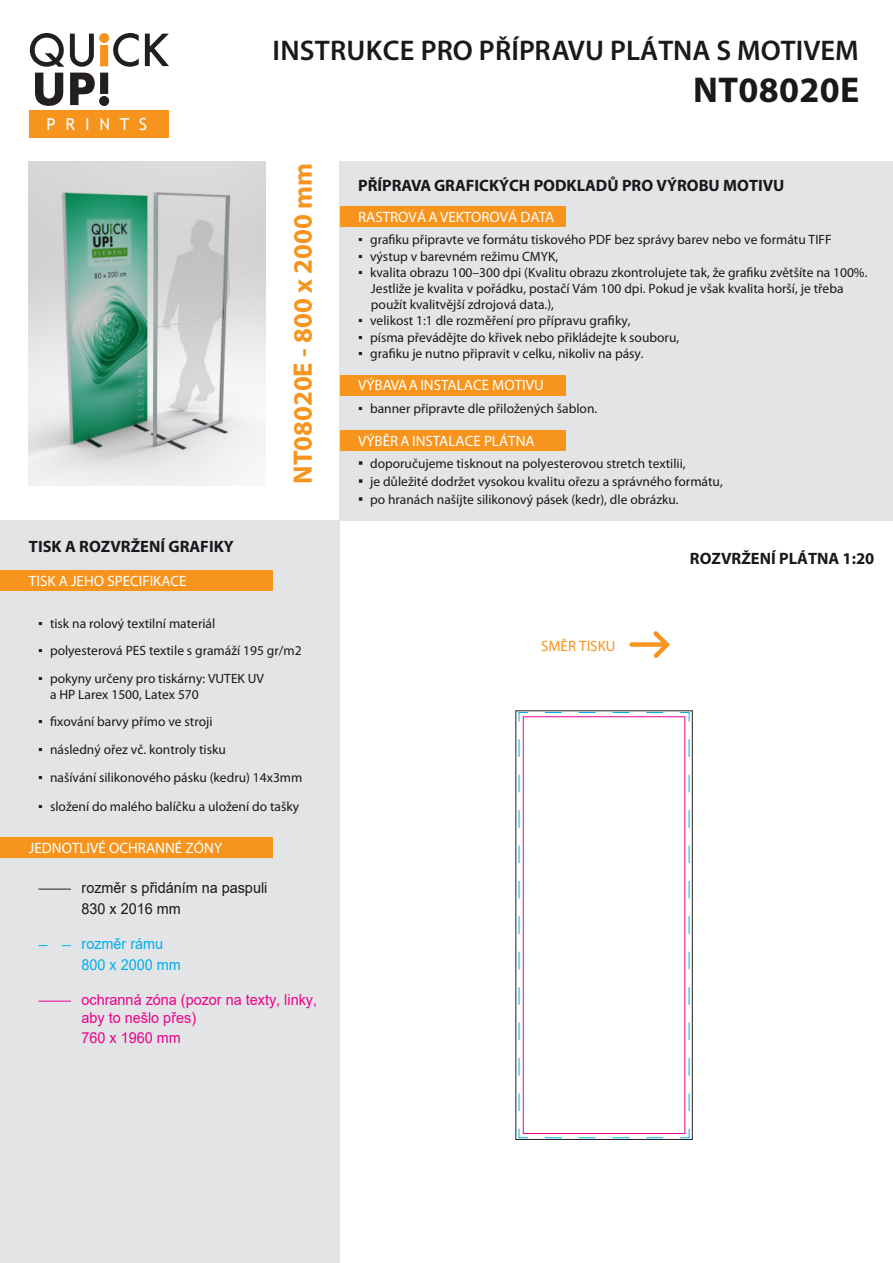
<style>
.page{position:relative;width:893px;height:1263px;background:#fff}
.page>*{position:absolute;margin:0;border:0;box-sizing:border-box;transform-origin:0 0}
.t1{font:700 36px "Myriad Pro";letter-spacing:.01em;color:#19181c}
.t2{font:600 28.5px "Myriad Pro";color:#19181c}
.t3{font:700 26.7px "Myriad Pro";color:#f7941d}
.t4{font:700 16.5px "Myriad Pro";color:#19181c}
.t5{font:16.5px "Trebuchet MS";color:#fff}
.t6{font:15.15px/18.1px "Arial";color:#ec008c;scale:.95 1}
.t7{font:15.15px "Arial";color:#19181c;scale:.95 1}
.t8{font:15.15px "Arial";color:#00aeef;scale:.95 1}
.t9{font:15px "Myriad Pro";color:#fff}
.t10{font:15px "Myriad Pro";color:#f7941d}
.t11{font:13.5px/16.2px "Myriad Pro";color:#19181c}
.s1{font-family:"Arial"}
.s2{font-family:"Arial";font-size:15px}
</style>
<div class="page">
<div style="left:0;top:521px;width:340px;height:742px;background:#e3e4e5"></div>
<div style="left:0;top:837px;width:273px;height:21px;background:#f7941d"></div>
<div style="left:340px;top:162px;width:553px;height:359px;background:#e3e4e5"></div>
<div style="left:340px;top:206px;width:225px;height:21px;background:#f7941d"></div>
<div style="left:340px;top:375px;width:225px;height:21px;background:#f7941d"></div>
<div style="left:340px;top:430px;width:225px;height:21px;background:#f7941d"></div>
<hr style="left:38px;top:889px;width:33px;height:1px;background:#231f20">
<hr style="left:38px;top:1001px;width:33px;height:1px;background:#ec008c">
<div style="left:30px;top:110px;width:139px;height:28px;background:#f7941d"></div>
<svg style="left:30px;top:33px;width:34px;height:34px"></svg>
<svg style="left:145px;top:34px;width:24px;height:32px"></svg>
<svg style="left:35px;top:73px;width:28px;height:33px"></svg>
<svg style="left:70px;top:73px;width:39px;height:33px"></svg>
<svg style="left:70px;top:33px;width:69px;height:34px"></svg>
<div style="left:0;top:570px;width:273px;height:20px;background:#f7941d"></div>
<div style="left:523px;top:716px;width:162px;height:418px;border:1px solid #ec008c"></div>
<svg style="left:680px;top:1128px;width:9px;height:10px"></svg>
<svg style="left:544px;top:1137px;width:119px;height:1px"></svg>
<svg style="left:519px;top:1128px;width:9px;height:10px"></svg>
<svg style="left:519px;top:739px;width:1px;height:372px"></svg>
<svg style="left:519px;top:712px;width:9px;height:10px"></svg>
<svg style="left:545px;top:712px;width:119px;height:1px"></svg>
<svg style="left:680px;top:712px;width:9px;height:10px"></svg>
<svg style="left:689px;top:739px;width:1px;height:372px"></svg>
<div style="left:632px;top:642px;width:34px;height:5px;background:#f79520"></div>
<svg style="left:649px;top:631px;width:21px;height:27px"></svg>
<img style="left:29px;top:162px;width:236px;height:324px">
<h2 class="t2" style="left:273px;top:34px;width:588px">INSTRUKCE PRO PŘÍPRAVU PLÁTNA S MOTIVEM</h2>
<p class="t5" style="left:47px;top:115px;width:102px">P R I N T S</p>
<p class="t4" style="left:29px;top:537px;width:206px">TISK A ROZVRŽENÍ GRAFIKY</p>
<h3 class="t3" style="left:287px;top:484px;width:322px;rotate:-90deg">NT08020E - 800 x 2000 mm</h3>
<p class="t9" style="left:29px;top:574px;width:159px">TISK A JEHO SPECIFIKACE</p>
<p class="t11" style="left:38px;top:616px;width:179px"><span class="s1">▪</span> tisk na rolový textilní materiál</p>
<p class="t11" style="left:38px;top:643px;width:265px"><span class="s1">▪</span> polyesterová PES textile s gramáží 195 gr/m2</p>
<p class="t11" style="left:50px;top:671px;width:216px;text-indent:-12px"><span class="s1">▪</span> pokyny určeny pro tiskárny: VUTEK UV a HP Larex 1500, Latex 570</p>
<p class="t11" style="left:38px;top:713px;width:176px"><span class="s1">▪</span> fixování barvy přímo ve stroji</p>
<p class="t11" style="left:38px;top:742px;width:189px"><span class="s1">▪</span> následný ořez vč. kontroly tisku</p>
<p class="t11" style="left:38px;top:770px;width:266px"><span class="s1">▪</span> našívání silikonového pásku (kedru) 14x3mm</p>
<p class="t11" style="left:38px;top:798px;width:262px"><span class="s1">▪</span> složení do malého balíčku a uložení do tašky</p>
<p class="t9" style="left:29px;top:841px;width:195px">JEDNOTLIVÉ OCHRANNÉ ZÓNY</p>
<p class="t7" style="left:82px;top:877px;width:197px">rozměr s přidáním na paspuli</p>
<p class="t7" style="left:82px;top:898px;width:106px">830 x 2016 mm</p>
<p class="t8" style="left:82px;top:933px;width:87px">rozměr rámu</p>
<p class="t8" style="left:82px;top:954px;width:106px">800 x 2000 mm</p>
<p class="t6" style="left:82px;top:991px;width:249px">ochranná zóna (pozor na texty, linky, aby to nešlo přes)</p>
<p class="t6" style="left:82px;top:1028px;width:106px">760 x 1960 mm</p>
<h1 class="t1" style="left:693px;top:69px;width:167px">NT08020E</h1>
<p class="t4" style="left:358px;top:175px;width:428px">PŘÍPRAVA GRAFICKÝCH PODKLADŮ PRO VÝROBU MOTIVU</p>
<p class="t9" style="left:358px;top:210px;width:198px">RASTROVÁ A VEKTOROVÁ DATA</p>
<p class="t11" style="left:358px;top:232px;width:475px"><span class="s1">▪</span> grafiku připravte ve formátu tiskového PDF bez správy barev nebo ve formátu TIFF</p>
<p class="t11" style="left:358px;top:248px;width:202px"><span class="s1">▪</span> výstup v barevném režimu CMYK,</p>
<p class="t11" style="left:371px;top:264px;width:498px;text-indent:-13px"><span class="s1">▪</span> kvalita obrazu 100–300 dpi (Kvalitu obrazu zkontrolujete tak, že grafiku zvětšíte na 100%.<br>Jestliže je kvalita v pořádku, postačí Vám 100 dpi. Pokud je však kvalita horší, je třeba použít kvalitvější zdrojová data.),</p>
<p class="t11" style="left:358px;top:313px;width:274px"><span class="s1">▪</span> velikost 1:1 dle rozměření pro přípravu grafiky,</p>
<p class="t11" style="left:358px;top:329px;width:323px"><span class="s1">▪</span> písma převádějte do křivek nebo přikládejte k souboru,</p>
<p class="t11" style="left:358px;top:345px;width:287px"><span class="s1">▪</span> grafiku je nutno připravit v celku, nikoliv na pásy.</p>
<p class="t9" style="left:358px;top:378px;width:187px">VÝBAVA A INSTALACE MOTIVU</p>
<p class="t11" style="left:358px;top:401px;width:241px"><span class="s1">▪</span> banner připravte dle přiložených šablon.</p>
<p class="t9" style="left:358px;top:434px;width:178px">VÝBĚR A INSTALACE PLÁTNA</p>
<p class="t11" style="left:358px;top:456px;width:329px"><span class="s2">▪</span> doporučujeme tisknout na polyesterovou stretch textilii,</p>
<p class="t11" style="left:358px;top:474px;width:366px"><span class="s2">▪</span> je důležité dodržet vysokou kvalitu ořezu a správného formátu,</p>
<p class="t11" style="left:358px;top:492px;width:322px"><span class="s2">▪</span> po hranách našíjte silikonový pásek (kedr), dle obrázku.</p>
<p class="t10" style="left:541px;top:638px;width:76px">SMĚR TISKU</p>
<p class="t4" style="left:690px;top:549px;width:186px">ROZVRŽENÍ PLÁTNA 1:20</p>
</div>
